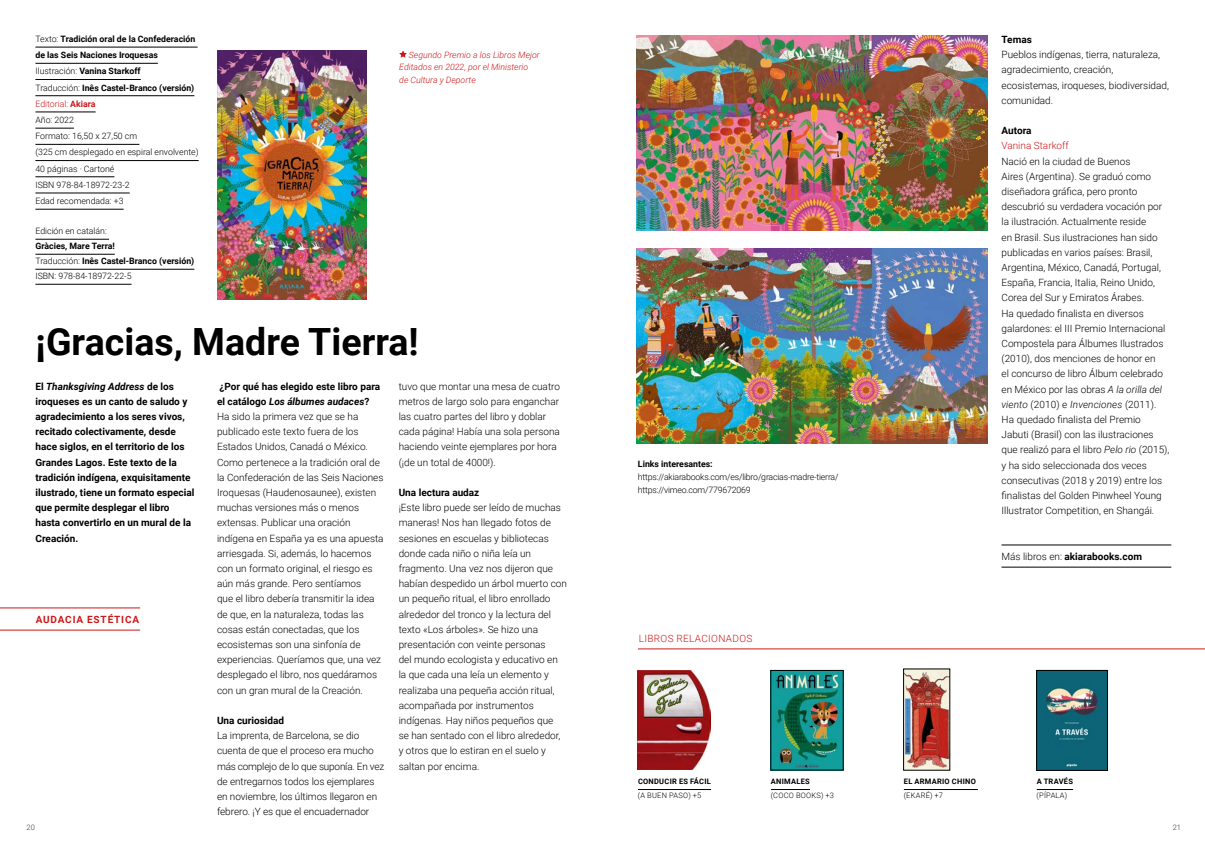
<style>
.page{position:relative;width:1205px;height:851px;background:#fff}
.page>*{position:absolute;margin:0;border:0;box-sizing:border-box;transform-origin:0 0}
.t1{font:700 37.5px "Roboto";color:#000}
.t2{font:300 10px/15.2px "Roboto";color:#000}
.t3{font:700 10px/15.2px "Roboto";color:#000}
.t4{font:300 10px "Roboto";letter-spacing:.035em;color:#cd1719}
.t5{font:700 10px "Roboto";letter-spacing:.085em;color:#cd1719}
.t6{font:300 10px "Roboto";color:#cd1719}
.t7{font:300 8.75px/16.2px "Roboto";color:#000}
.t8{font:700 8.75px/15px "Roboto";color:#000}
.t9{font:300 8.75px/12.5px "Roboto";letter-spacing:-.02em;color:#000}
.t10{font:italic 300 8.75px/12.5px "Roboto";color:#cd1719}
.t11{font:700 7.5px "Roboto";letter-spacing:.035em;color:#000}
.t12{font:300 7.5px "Roboto";letter-spacing:.035em;color:#000}
.t13{font:300 7.5px "Roboto";color:#3c3c3b}
.s1{font-weight:700}
.s2{color:#cd1719}
.s3{font-weight:700;color:#cd1719}
.s4{font-weight:300}
.s5{font-weight:700;font-style:italic}
.s6{font-style:italic}
</style>
<div class="page">
<hr style="left:638px;top:648px;width:567px;height:1px;background:#cd1719">
<hr style="left:1001px;top:567px;width:170px;height:1px;background:#000">
<hr style="left:1001px;top:544px;width:170px;height:1px;background:#000">
<hr style="left:638px;top:789px;width:73px;height:1px;background:#000">
<hr style="left:35px;top:47px;width:163px;height:1px;background:#000">
<hr style="left:35px;top:63px;width:123px;height:1px;background:#000">
<hr style="left:35px;top:79px;width:106px;height:1px;background:#000">
<hr style="left:35px;top:95px;width:159px;height:1px;background:#000">
<hr style="left:35px;top:112px;width:61px;height:1px;background:#000">
<hr style="left:35px;top:128px;width:39px;height:1px;background:#000">
<hr style="left:35px;top:144px;width:104px;height:1px;background:#000">
<hr style="left:35px;top:160px;width:164px;height:1px;background:#000">
<hr style="left:35px;top:176px;width:79px;height:1px;background:#000">
<hr style="left:35px;top:193px;width:95px;height:1px;background:#000">
<hr style="left:35px;top:209px;width:89px;height:1px;background:#000">
<hr style="left:35px;top:239px;width:74px;height:1px;background:#000">
<hr style="left:35px;top:254px;width:80px;height:1px;background:#000">
<hr style="left:35px;top:269px;width:159px;height:1px;background:#000">
<hr style="left:35px;top:284px;width:97px;height:1px;background:#000">
<svg style="left:399px;top:50px;width:8px;height:8px"></svg>
<img style="left:636px;top:35px;width:351px;height:195px">
<img style="left:636px;top:248px;width:351px;height:195px">
<img style="left:218px;top:50px;width:149px;height:249px">
<hr style="left:771px;top:789px;width:39px;height:1px;background:#000">
<hr style="left:904px;top:789px;width:74px;height:1px;background:#000">
<hr style="left:1037px;top:789px;width:36px;height:1px;background:#000">
<img style="left:638px;top:670px;width:72px;height:99px">
<img style="left:772px;top:672px;width:69px;height:96px">
<div style="left:770px;top:670px;width:73px;height:100px;border:1px solid #000"></div>
<img style="left:905px;top:670px;width:43px;height:98px">
<div style="left:903px;top:668px;width:47px;height:102px;border:1px solid #000"></div>
<img style="left:1038px;top:672px;width:67px;height:96px">
<div style="left:1036px;top:670px;width:71px;height:100px;border:1px solid #000"></div>
<hr style="left:0;top:629px;width:140px;height:1px;background:#cd1719">
<hr style="left:0;top:607px;width:140px;height:1px;background:#cd1719">
<p class="t7" style="left:35px;top:30px;width:165px">Texto: <span class="s1">Tradición oral de la Confederación de las Seis Naciones Iroquesas<br></span>Ilustración: <span class="s1">Vanina Starkoff<br></span>Traducción: <span class="s1">Inês Castel-Branco (versión)<br></span><span class="s2">Editorial:</span> <span class="s3">Akiara<br></span>Año: 2022<br>Formato: 16,50 x 27,50 cm<br>(325 cm desplegado en espiral envolvente)<br>40 páginas · Cartoné<br>ISBN 978-84-18972-23-2<br>Edad recomendada: +3</p>
<p class="t7" style="left:35px;top:222px;width:73px">Edición en catalán:</p>
<p class="t8" style="left:35px;top:238px;width:160px">Gràcies, Mare Terra!<br><span class="s4">Traducción:</span> Inês Castel-Branco (versión)<br><span class="s4">ISBN: 978-84-18972-22-5</span></p>
<p class="t10" style="left:399px;top:48px;width:142px;text-indent:10px">Segundo Premio a los Libros Mejor<br>Editados en 2022, por el Ministerio<br>de Cultura y Deporte</p>
<h1 class="t1" style="left:35px;top:315px;width:385px">¡Gracias, Madre Tierra!</h1>
<p class="t2" style="left:217px;top:378px;width:168px"><span class="s1">¿Por qué has elegido este libro para el catálogo</span> <span class="s5">Los álbumes audaces</span><span class="s1">?<br></span>Ha sido la primera vez que se ha publicado este texto fuera de los Estados Unidos, Canadá o México.<br>Como pertenece a la tradición oral de la Confederación de las Seis Naciones Iroquesas (Haudenosaunee), existen muchas versiones más o menos extensas. Publicar una oración indígena en España ya es una apuesta arriesgada. Si, además, lo hacemos con un formato original, el riesgo es aún más grande. Pero sentíamos<br>que el libro debería transmitir la idea de que, en la naturaleza, todas las cosas están conectadas, que los ecosistemas son una sinfonía de experiencias. Queríamos que, una vez desplegado el libro, nos quedáramos con un gran mural de la Creación.</p>
<p class="t3" style="left:217px;top:712px;width:69px">Una curiosidad</p>
<p class="t2" style="left:217px;top:727px;width:169px">La imprenta, de Barcelona, se dio cuenta de que el proceso era mucho más complejo de lo que suponía. En vez de entregarnos todos los ejemplares en noviembre, los últimos llegaron en febrero. ¡Y es que el encuadernador</p>
<p class="t2" style="left:399px;top:378px;width:163px">tuvo que montar una mesa de cuatro metros de largo solo para enganchar las cuatro partes del libro y doblar cada página! Había una sola persona haciendo veinte ejemplares por hora (¡de un total de 4000!).</p>
<p class="t3" style="left:399px;top:484px;width:82px">Una lectura audaz</p>
<p class="t2" style="left:399px;top:499px;width:170px">¡Este libro puede ser leído de muchas maneras! Nos han llegado fotos de sesiones en escuelas y bibliotecas donde cada niño o niña leía un fragmento. Una vez nos dijeron que habían despedido un árbol muerto con un pequeño ritual, el libro enrollado alrededor del tronco y la lectura del texto «Los árboles». Se hizo una presentación con veinte personas<br>del mundo ecologista y educativo en la que cada una leía un elemento y realizaba una pequeña acción ritual, acompañada por instrumentos indígenas. Hay niños pequeños que<br>se han sentado con el libro alrededor, y otros que lo estiran en el suelo y saltan por encima.</p>
<p class="t3" style="left:35px;top:378px;width:160px">El <span class="s6">Thanksgiving Address</span> de los iroqueses es un canto de saludo y agradecimiento a los seres vivos, recitado colectivamente, desde hace siglos, en el territorio de los<br>Grandes Lagos. Este texto de la tradición indígena, exquisitamente ilustrado, tiene un formato especial que permite desplegar el libro hasta convertirlo en un mural de la<br>Creación.</p>
<p class="t5" style="left:36px;top:612px;width:105px">AUDACIA ESTÉTICA</p>
<p class="t8" style="left:638px;top:456px;width:76px">Links interesantes:</p>
<p class="t9" style="left:638px;top:470px;width:202px">https://akiarabooks.com/es/libro/gracias-madre-tierra/ https://vimeo.com/779672069</p>
<p class="t4" style="left:639px;top:631px;width:115px">LIBROS RELACIONADOS</p>
<p class="t11" style="left:638px;top:776px;width:74px">CONDUCIR ES FÁCIL</p>
<p class="t12" style="left:638px;top:790px;width:65px">(A BUEN PASO) +5</p>
<p class="t11" style="left:771px;top:776px;width:40px">ANIMALES</p>
<p class="t12" style="left:771px;top:790px;width:65px">(COCO BOOKS) +3</p>
<p class="t3" style="left:1001px;top:31px;width:32px">Temas</p>
<p class="t2" style="left:1001px;top:47px;width:169px">Pueblos indígenas, tierra, naturaleza, agradecimiento, creación, ecosistemas, iroqueses, biodiversidad, comunidad.</p>
<p class="t3" style="left:1001px;top:122px;width:32px">Autora</p>
<p class="t6" style="left:1001px;top:139px;width:69px">Vanina Starkoff</p>
<p class="t2" style="left:1001px;top:153px;width:169px">Nació en la ciudad de Buenos<br>Aires (Argentina). Se graduó como diseñadora gráfica, pero pronto descubrió su verdadera vocación por la ilustración. Actualmente reside<br>en Brasil. Sus ilustraciones han sido publicadas en varios países: Brasil, Argentina, México, Canadá, Portugal, España, Francia, Italia, Reino Unido, Corea del Sur y Emiratos Árabes.<br>Ha quedado finalista en diversos galardones: el III Premio Internacional Compostela para Álbumes Ilustrados (2010), dos menciones de honor en<br>el concurso de libro Álbum celebrado en México por las obras <span class="s6">A la orilla del viento</span> (2010) e <span class="s6">Invenciones</span> (2011).<br>Ha quedado finalista del Premio Jabuti (Brasil) con las ilustraciones que realizó para el libro <span class="s6">Pelo rio</span> (2015), y ha sido seleccionada dos veces consecutivas (2018 y 2019) entre los finalistas del Golden Pinwheel Young Illustrator Competition, en Shangái.</p>
<p class="t3" style="left:1001px;top:548px;width:142px"><span class="s4">Más libros en:</span> akiarabooks.com</p>
<p class="t11" style="left:904px;top:776px;width:73px">EL ARMARIO CHINO</p>
<p class="t12" style="left:904px;top:790px;width:41px">(EKARÉ) +7</p>
<p class="t11" style="left:1037px;top:776px;width:38px">A TRAVÉS</p>
<p class="t12" style="left:1036px;top:790px;width:32px">(PÍPALA)</p>
<p class="t13" style="left:27px;top:822px;width:10px">20</p>
<p class="t13" style="left:1172px;top:822px;width:10px">21</p>
</div>
